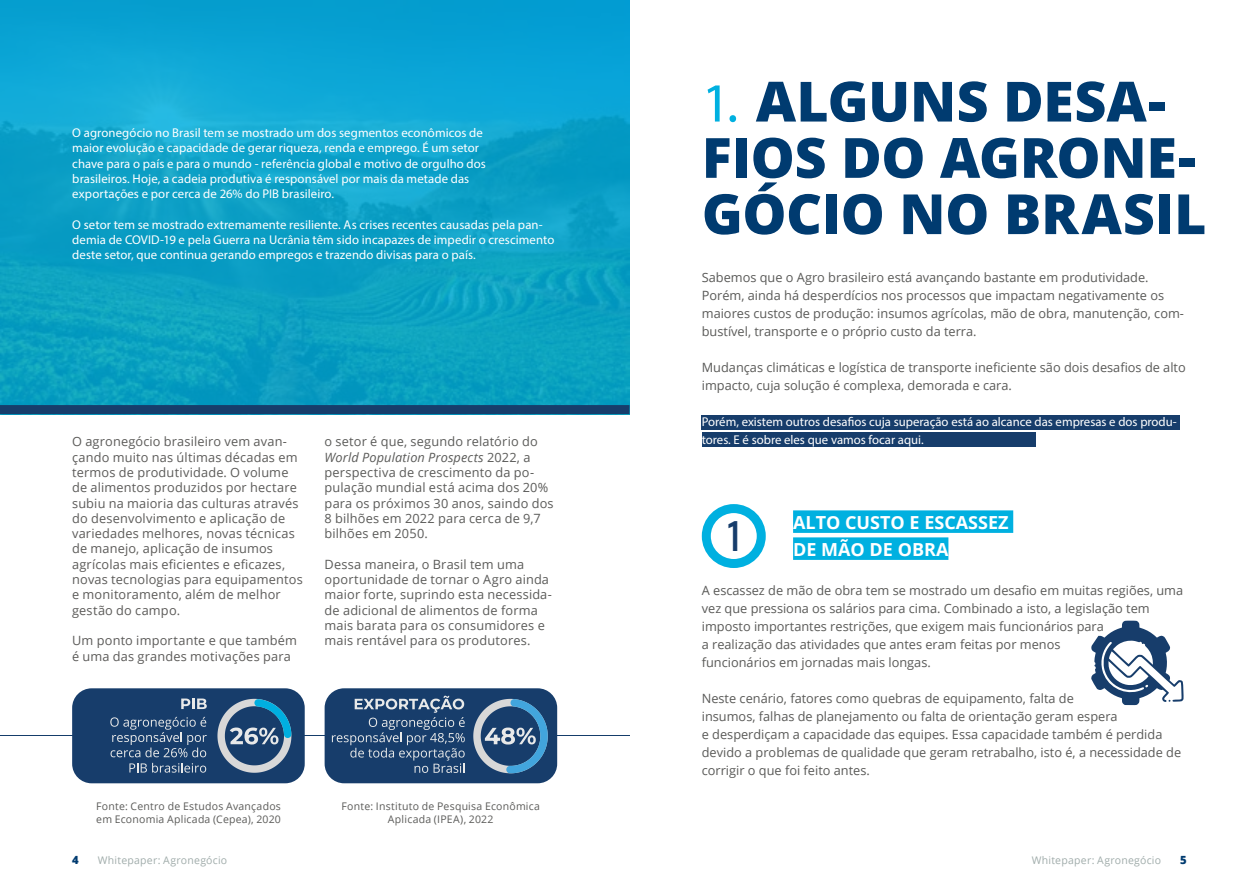
<style>
.page{position:relative;width:1259px;height:893px;background:#fff}
.page>*{position:absolute;margin:0;border:0;box-sizing:border-box;transform-origin:0 0}
.t1{font:800 55.5px/56.2px "Open Sans";letter-spacing:-.005em;color:#003b70}
.t2{font:45px "Soleil";color:#173d6b}
.t3{font:700 18px/27px "Open Sans";color:#fff}
.t4{font:12.75px/18px "Open Sans";color:#5a5a58}
.t5{font:12.75px/15.3px "Myriad Pro";letter-spacing:.005em;color:#fff}
.t6{font:12.75px/15.3px "Open Sans";letter-spacing:.015em;color:#5c5b59}
.t7{font:12.75px/15.3px "Open Sans";letter-spacing:.015em;color:#5b5b59}
.t8{font:800 11.25px "Open Sans";color:#003b70}
.t9{font:10.5px/12.6px "Open Sans";letter-spacing:.02em;color:#5b5b59}
.t10{font:10.5px "Open Sans";letter-spacing:.02em;color:#a0acaa}
.s1{font-style:italic}
.s2{font-family:"Myriad Pro";font-weight:400;color:#00b0e0}
</style>
<div class="page">
<svg style="left:0;top:0;width:629px;height:405px;background:#0ca2c9"></svg>
<div style="left:702px;top:415px;width:478px;height:14px;background:#173d6b"></div>
<hr style="left:0;top:736px;width:629px;height:1px;background:#153d6a">
<div style="left:0;top:405px;width:629px;height:9px;background:#173d6b"></div>
<div style="left:702px;top:504px;width:64px;height:64px;border:9px solid #00b0e0;border-radius:50%"></div>
<div style="left:793px;top:510px;width:220px;height:23px;background:#00b0e0"></div>
<div style="left:793px;top:537px;width:155px;height:23px;background:#00b0e0"></div>
<svg style="left:1091px;top:621px;width:92px;height:84px"></svg>
<div style="left:72px;top:688px;width:233px;height:95px;background:#173d6b;border-radius:20px"></div>
<svg style="left:110px;top:717px;width:97px;height:40px"></svg>
<svg style="left:129px;top:763px;width:77px;height:10px"></svg>
<svg style="left:181px;top:698px;width:26px;height:11px"></svg>
<svg style="left:217px;top:699px;width:74px;height:74px"></svg>
<div style="left:325px;top:688px;width:232px;height:95px;background:#173d6b;border-radius:20px"></div>
<svg style="left:332px;top:696px;width:133px;height:77px"></svg>
<svg style="left:473px;top:699px;width:75px;height:74px"></svg>
<div style="left:702px;top:432px;width:333px;height:14px;background:#173d6b"></div>
<p class="t5" style="left:72px;top:125px;width:415px">O agronegócio no Brasil tem se mostrado um dos segmentos econômicos de maior evolução e capacidade de gerar riqueza, renda e emprego. É um setor chave para o país e para o mundo - referência global e motivo de orgulho dos brasileiros. Hoje, a cadeia produtiva é responsável por mais da metade das exportações e por cerca de 26% do PIB brasileiro.</p>
<p class="t5" style="left:72px;top:217px;width:483px">O setor tem se mostrado extremamente resiliente. As crises recentes causadas pela pan&shy;demia de COVID-19 e pela Guerra na Ucrânia têm sido incapazes de impedir o crescimento deste setor, que continua gerando empregos e trazendo divisas para o país.</p>
<p class="t6" style="left:72px;top:434px;width:232px">O agronegócio brasileiro vem avan&shy;çando muito nas últimas décadas em termos de produtividade. O volume de alimentos produzidos por hectare subiu na maioria das culturas através do desenvolvimento e aplicação de variedades melhores, novas técnicas de manejo, aplicação de insumos agrícolas mais eficientes e eficazes, novas tecnologias para equipamentos e monitoramento, além de melhor gestão do campo.</p>
<p class="t6" style="left:72px;top:633px;width:226px">Um ponto importante e que também é uma das grandes motivações para</p>
<p class="t7" style="left:325px;top:434px;width:231px">o setor é que, segundo relatório do<br><span class="s1">World Population Prospects</span> 2022, a perspectiva de crescimento da po&shy;pulação mundial está acima dos 20% para os próximos 30 anos, saindo dos<br>8 bilhões em 2022 para cerca de 9,7 bilhões em 2050.</p>
<p class="t7" style="left:325px;top:556px;width:229px">Dessa maneira, o Brasil tem uma oportunidade de tornar o Agro ainda maior forte, suprindo esta necessida&shy;de adicional de alimentos de forma mais barata para os consumidores e mais rentável para os produtores.</p>
<p class="t9" style="left:96px;top:800px;width:186px">Fonte: Centro de Estudos Avançados em Economia Aplicada (Cepea), 2020</p>
<p class="t9" style="left:341px;top:800px;width:200px;text-align:center">Fonte: Instituto de Pesquisa Econômica<br>Aplicada (IPEA), 2022</p>
<p class="t8" style="left:72px;top:851px;width:8px">4</p>
<p class="t10" style="left:98px;top:853px;width:131px">Whitepaper: Agronegócio</p>
<h1 class="t1" style="left:702px;top:70px;width:506px"><span class="s2">1.</span> ALGUNS DESA-<br>FIOS DO AGRONE-<br>GÓCIO NO BRASIL</h1>
<p class="t4" style="left:702px;top:268px;width:484px">Sabemos que o Agro brasileiro está avançando bastante em produtividade.<br>Porém, ainda há desperdícios nos processos que impactam negativamente os maiores custos de produção: insumos agrícolas, mão de obra, manutenção, com&shy;bustível, transporte e o próprio custo da terra.</p>
<p class="t4" style="left:702px;top:358px;width:485px">Mudanças climáticas e logística de transporte ineficiente são dois desafios de alto impacto, cuja solução é complexa, demorada e cara.</p>
<p class="t5" style="left:702px;top:413px;width:476px;line-height:18px">Porém, existem outros desafios cuja superação está ao alcance das empresas e dos produ&shy;tores. E é sobre eles que vamos focar aqui.</p>
<h2 class="t2" style="left:726px;top:502px;width:17px">1</h2>
<h3 class="t3" style="left:793px;top:509px;width:217px">ALTO CUSTO E ESCASSEZ<br>DE MÃO DE OBRA</h3>
<p class="t4" style="left:702px;top:581px;width:483px">A escassez de mão de obra tem se mostrado um desafio em muitas regiões, uma vez que pressiona os salários para cima. Combinado a isto, a legislação tem imposto importantes restrições, que exigem mais funcionários para<br>a realização das atividades que antes eram feitas por menos<br>funcionários em jornadas mais longas.</p>
<p class="t4" style="left:702px;top:689px;width:481px">Neste cenário, fatores como quebras de equipamento, falta de<br>insumos, falhas de planejamento ou falta de orientação geram espera<br>e desperdiçam a capacidade das equipes. Essa capacidade também é perdida devido a problemas de qualidade que geram retrabalho, isto é, a necessidade de corrigir o que foi feito antes.</p>
<p class="t10" style="left:1031px;top:853px;width:131px">Whitepaper: Agronegócio</p>
<p class="t8" style="left:1180px;top:851px;width:8px">5</p>
</div>
